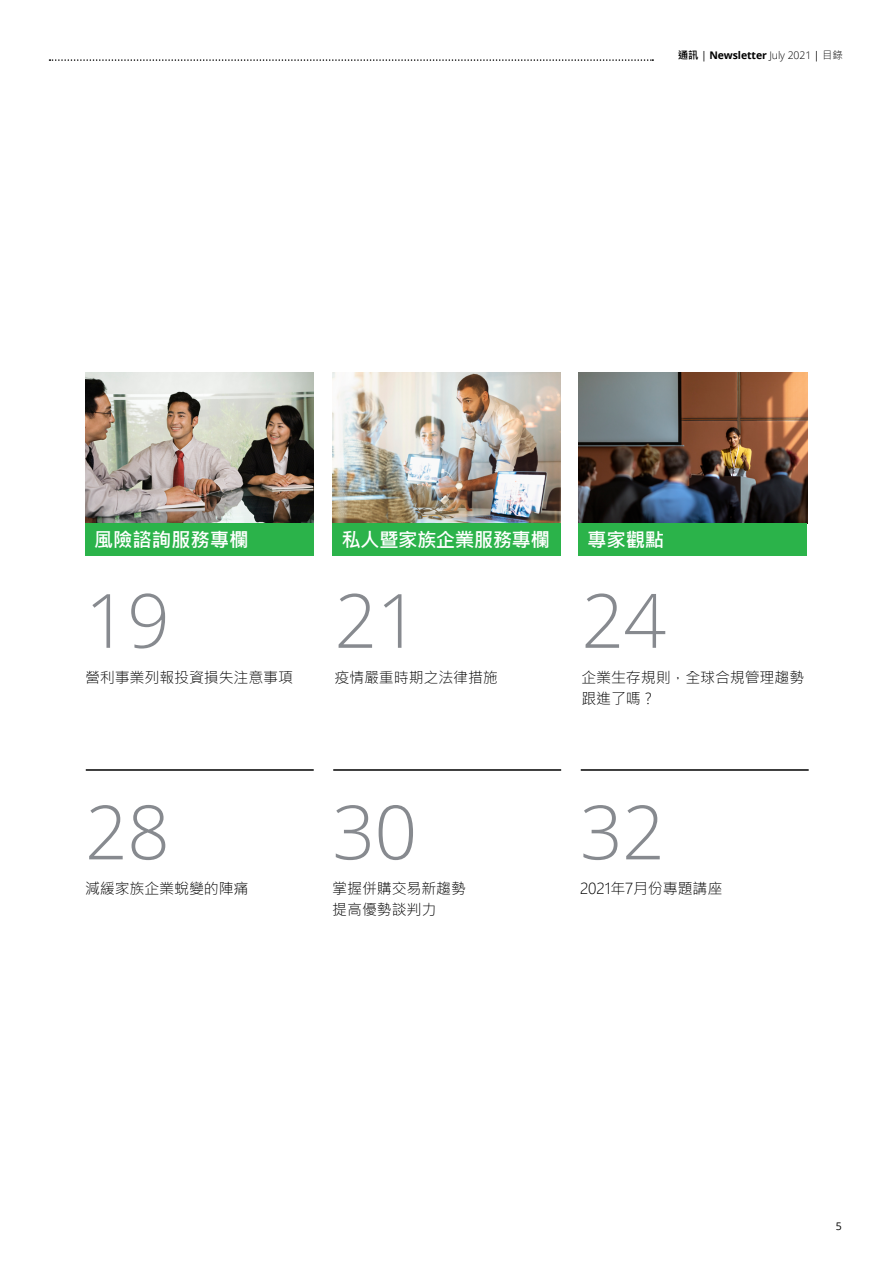
<style>
.page{position:relative;width:893px;height:1263px;background:#fff}
.page>*{position:absolute;margin:0;border:0;box-sizing:border-box;transform-origin:0 0}
.t1{font:300 75px "Open Sans";letter-spacing:-.01em;color:#878a8f}
.t2{font:700 19.5px "Microsoft Jheng Hei";letter-spacing:-.02em;color:#fff}
.t3{font:300 15px/21px "Microsoft Jheng Hei";letter-spacing:-.01em;color:#000}
.t4{font:700 10.5px "Open Sans";letter-spacing:-.01em;color:#000}
.t5{font:10.5px "Open Sans";color:#000}
.s1{font-family:"Microsoft Jheng Hei"}
.s2{font-weight:400}
.s3{font-weight:300}
.s4{font-family:"Microsoft Jheng Hei";font-weight:300}
</style>
<div class="page">
<svg style="left:49px;top:59px;width:604px;height:2px"></svg>
<img style="left:85px;top:372px;width:228px;height:151px">
<img style="left:332px;top:372px;width:228px;height:151px">
<img style="left:579px;top:372px;width:229px;height:151px">
<div style="left:85px;top:523px;width:228px;height:33px;background:#2bb34a"></div>
<div style="left:333px;top:523px;width:228px;height:33px;background:#2bb34a"></div>
<div style="left:579px;top:523px;width:228px;height:33px;background:#2bb34a"></div>
<hr style="left:333px;top:769px;width:228px;height:2px;background:#000">
<hr style="left:581px;top:769px;width:228px;height:2px;background:#000">
<hr style="left:86px;top:769px;width:228px;height:2px;background:#000">
<p class="t4" style="left:678px;top:48px;width:167px"><span class="s1">通訊</span> <span class="s2">|</span> Newsletter <span class="s3">July 2021</span> <span class="s2">|</span> <span class="s4">目錄</span></p>
<h2 class="t2" style="left:94px;top:528px;width:156px">風險諮詢服務專欄</h2>
<h2 class="t2" style="left:341px;top:528px;width:210px">私人暨家族企業服務專欄</h2>
<h2 class="t2" style="left:587px;top:528px;width:79px">專家觀點</h2>
<h1 class="t1" style="left:85px;top:569px;width:86px">19</h1>
<h1 class="t1" style="left:581px;top:569px;width:86px">24</h1>
<p class="t3" style="left:85px;top:667px;width:210px">營利事業列報投資損失注意事項</p>
<h1 class="t1" style="left:334px;top:569px;width:86px">21</h1>
<p class="t3" style="left:334px;top:667px;width:165px">疫情嚴重時期之法律措施</p>
<p class="t3" style="left:581px;top:667px;width:224px">企業生存規則，全球合規管理趨勢跟進了嗎？</p>
<h1 class="t1" style="left:85px;top:781px;width:86px">28</h1>
<h1 class="t1" style="left:332px;top:781px;width:86px">30</h1>
<h1 class="t1" style="left:580px;top:781px;width:86px">32</h1>
<p class="t3" style="left:85px;top:878px;width:165px">減緩家族企業蛻變的陣痛</p>
<p class="t3" style="left:332px;top:878px;width:135px">掌握併購交易新趨勢</p>
<p class="t3" style="left:580px;top:878px;width:144px">2021年7月份專題講座</p>
<p class="t3" style="left:332px;top:899px;width:106px">提高優勢談判力</p>
<p class="t5" style="left:836px;top:1219px;width:8px">5</p>
</div>
